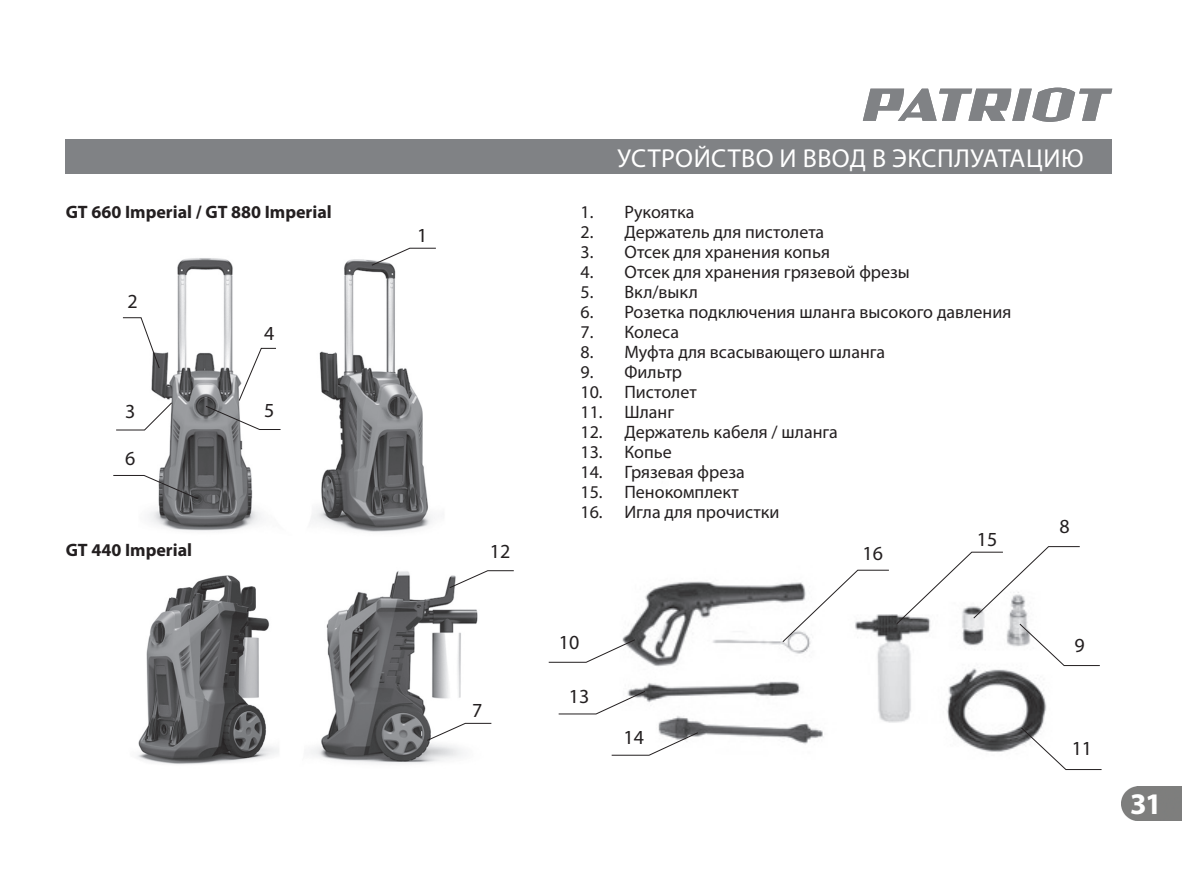
<style>
.page{position:relative;width:1182px;height:870px;background:#fff}
.page>*{position:absolute;margin:0;border:0;box-sizing:border-box;transform-origin:0 0}
.t1{font:700 30px "Myriad Pro";color:#fff}
.t2{font:26px "Myriad Pro";letter-spacing:.02em;color:#fff}
.t3{font:20px "Myriad Pro";color:#231f20}
.t4{font:18px "Myriad Pro";color:#231f20}
.t5{font:700 18px "Myriad Pro";color:#231f20}
</style>
<div class="page">
<div style="left:1122px;top:786px;width:60px;height:34px;background:#7e7e7d"></div>
<svg style="left:863px;top:88px;width:249px;height:34px"></svg>
<div style="left:66px;top:140px;width:1046px;height:34px;background:#808285"></div>
<img style="left:137px;top:258px;width:448px;height:507px">
<svg style="left:122px;top:316px;width:38px;height:53px"></svg>
<svg style="left:370px;top:247px;width:67px;height:19px"></svg>
<svg style="left:426px;top:722px;width:66px;height:19px"></svg>
<svg style="left:448px;top:569px;width:67px;height:20px"></svg>
<svg style="left:205px;top:347px;width:77px;height:83px"></svg>
<svg style="left:116px;top:401px;width:57px;height:30px"></svg>
<svg style="left:113px;top:474px;width:86px;height:26px"></svg>
<img style="left:585px;top:581px;width:505px;height:171px">
<svg style="left:548px;top:638px;width:88px;height:25px"></svg>
<svg style="left:611px;top:731px;width:88px;height:25px"></svg>
<svg style="left:558px;top:690px;width:88px;height:24px"></svg>
<svg style="left:781px;top:546px;width:319px;height:120px"></svg>
<svg style="left:1020px;top:726px;width:82px;height:44px"></svg>
<p class="t5" style="left:66px;top:201px;width:268px">GT 660 Imperial / GT 880 Imperial</p>
<p class="t3" style="left:128px;top:289px;width:12px">2</p>
<p class="t3" style="left:125px;top:399px;width:12px">3</p>
<p class="t3" style="left:125px;top:445px;width:12px">6</p>
<p class="t5" style="left:66px;top:539px;width:128px">GT 440 Imperial</p>
<p class="t3" style="left:264px;top:321px;width:12px">4</p>
<p class="t3" style="left:264px;top:397px;width:12px">5</p>
<p class="t3" style="left:417px;top:222px;width:12px">1</p>
<p class="t3" style="left:490px;top:538px;width:22px">12</p>
<p class="t3" style="left:472px;top:697px;width:12px">7</p>
<h2 class="t2" style="left:617px;top:142px;width:468px">УСТРОЙСТВО И ВВОД В ЭКСПЛУАТАЦИЮ</h2>
<p class="t4" style="left:580px;top:201px;width:116px">1. Рукоятка</p>
<p class="t4" style="left:580px;top:221px;width:245px">2. Держатель для пистолета</p>
<p class="t4" style="left:580px;top:241px;width:251px">3. Отсек для хранения копья</p>
<p class="t4" style="left:580px;top:261px;width:331px">4. Отсек для хранения грязевой фрезы</p>
<p class="t4" style="left:580px;top:281px;width:119px">5. Вкл/выкл</p>
<p class="t4" style="left:580px;top:301px;width:432px">6. Розетка подключения шланга высокого давления</p>
<p class="t4" style="left:580px;top:321px;width:100px">7. Колеса</p>
<p class="t4" style="left:580px;top:341px;width:306px">8. Муфта для всасывающего шланга</p>
<p class="t4" style="left:580px;top:361px;width:103px">9. Фильтр</p>
<p class="t4" style="left:580px;top:381px;width:118px">10. Пистолет</p>
<p class="t4" style="left:580px;top:401px;width:95px">11. Шланг</p>
<p class="t4" style="left:580px;top:421px;width:259px">12. Держатель кабеля / шланга</p>
<p class="t4" style="left:580px;top:441px;width:93px">13. Копье</p>
<p class="t4" style="left:580px;top:461px;width:166px">14. Грязевая фреза</p>
<p class="t4" style="left:580px;top:481px;width:160px">15. Пенокомплект</p>
<p class="t4" style="left:580px;top:501px;width:200px">16. Игла для прочистки</p>
<p class="t3" style="left:559px;top:630px;width:22px">10</p>
<p class="t3" style="left:569px;top:683px;width:22px">13</p>
<p class="t3" style="left:623px;top:724px;width:22px">14</p>
<p class="t3" style="left:862px;top:540px;width:22px">16</p>
<p class="t3" style="left:977px;top:526px;width:22px">15</p>
<p class="t3" style="left:1059px;top:514px;width:12px">8</p>
<p class="t3" style="left:1075px;top:633px;width:12px">9</p>
<p class="t3" style="left:1072px;top:735px;width:22px">11</p>
<h1 class="t1" style="left:1130px;top:786px;width:33px">31</h1>
</div>
